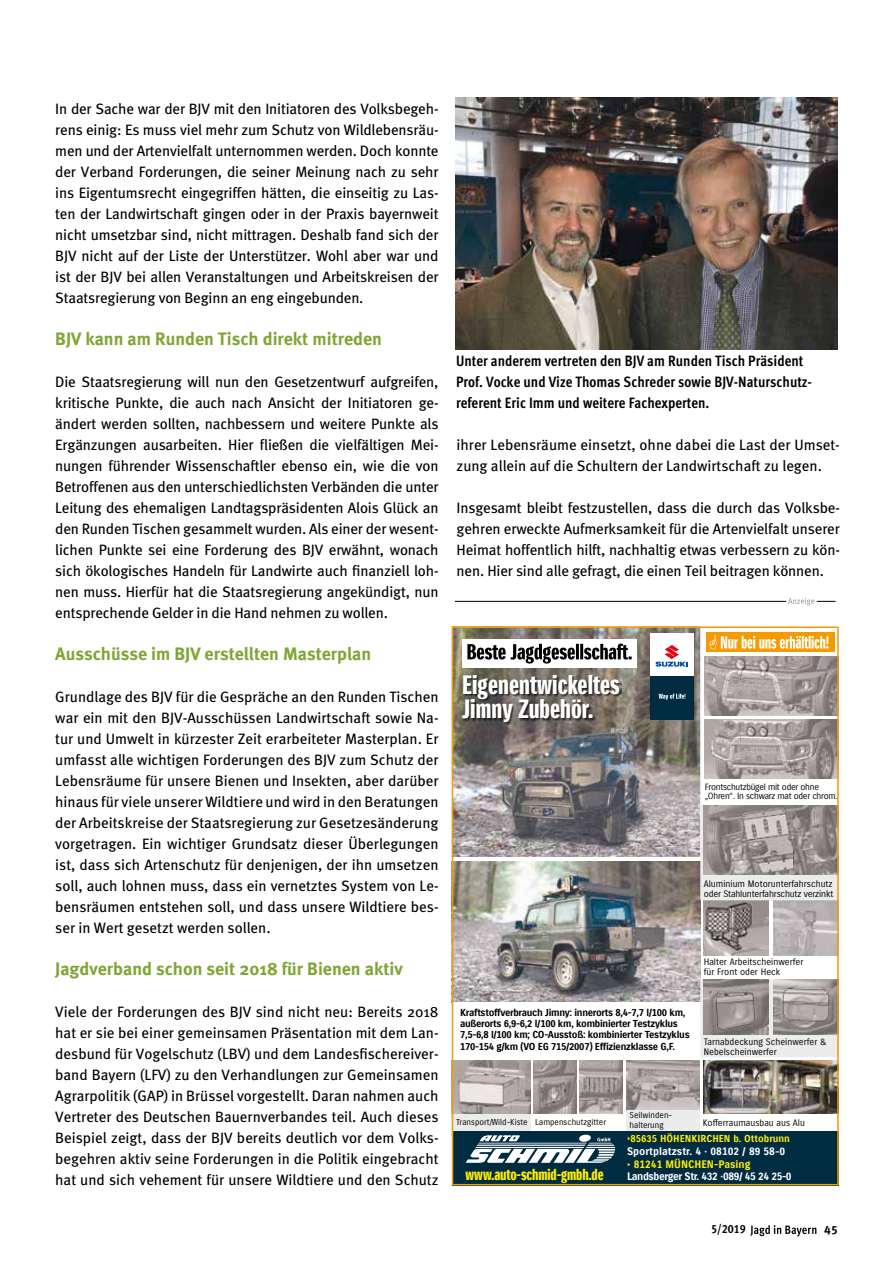
<style>
.page{position:relative;width:893px;height:1263px;background:#fff}
.page>*{position:absolute;margin:0;border:0;box-sizing:border-box;transform-origin:0 0}
.t1{font:25.8px/24.3px "Suzuki PRO Headline";color:#fff}
.t2{font:700 18px "Meta";color:#7fa635}
.t3{font:15.15px "Suzuki PRO Headline";letter-spacing:-.01em;color:#ffed00}
.t4{font:15px/21px "Meta";color:#000;text-align:justify}
.t5{font:700 15px/21px "Meta Cond";color:#000}
.t6{font:12px "Meta Cond Bold LF";color:#000}
.t7{font:12px "Meta Bold LF";color:#000}
.t8{font:10.65px/12.1px "Suzuki PRO Bold";letter-spacing:-.04em;color:#fff}
.t9{font:10.65px "Suzuki PRO Bold";color:#fff}
.t10{font:9.9px/11.4px "Suzuki PRO Bold";letter-spacing:-.03em;color:#000}
.t11{font:9.9px "Suzuki PRO Bold";color:#ffed00}
.t12{font:9.15px/10.6px "Suzuki PRO Regular";color:#000}
.t13{font:9.15px/9.9px "Suzuki PRO Regular";letter-spacing:-.02em;color:#000}
.t14{font:8.85px/9.1px "Suzuki PRO Regular";letter-spacing:-.03em;color:#000}
.t15{font:8.4px/10.6px "Suzuki PRO Regular";color:#000}
.s1{font-family:"Design KOTFB"}
.s2{font-family:"Design KOTFB";font-size:9.9px;color:#ffed00}
.s3{color:#ffed00}
</style>
<div class="page">
<svg style="left:750px;top:1225px;width:66px;height:11px"></svg>
<img style="left:455px;top:97px;width:382px;height:252px">
<div style="left:452px;top:1105px;width:79px;height:31px;background:#ececec"></div>
<div style="left:626px;top:1105px;width:73px;height:31px;background:#ececec"></div>
<img style="left:455px;top:629px;width:245px;height:228px">
<img style="left:455px;top:861px;width:245px;height:141px">
<img style="left:705px;top:719px;width:131px;height:60px">
<img style="left:705px;top:656px;width:131px;height:59px">
<img style="left:626px;top:1061px;width:73px;height:48px">
<img style="left:580px;top:1061px;width:43px;height:52px">
<img style="left:533px;top:1061px;width:43px;height:52px">
<img style="left:704px;top:1061px;width:132px;height:52px">
<img style="left:704px;top:900px;width:65px;height:55px">
<img style="left:774px;top:900px;width:62px;height:55px">
<img style="left:455px;top:1061px;width:76px;height:52px">
<div style="left:452px;top:1131px;width:387px;height:54px;background:#002c42"></div>
<svg style="left:466px;top:1135px;width:149px;height:28px"></svg>
<div style="left:650px;top:633px;width:43px;height:43px;background:#fff"></div>
<svg style="left:655px;top:645px;width:33px;height:22px"></svg>
<div style="left:650px;top:676px;width:43px;height:43px;background:#002c42"></div>
<svg style="left:659px;top:694px;width:26px;height:6px"></svg>
<img style="left:463px;top:676px;width:159px;height:49px">
<svg style="left:700px;top:979px;width:136px;height:78px;background:#e2e1e1"></svg>
<img style="left:704px;top:979px;width:65px;height:55px">
<img style="left:774px;top:979px;width:62px;height:55px">
<div style="left:704px;top:1038px;width:122px;height:8px;background:#ececec"></div>
<div style="left:704px;top:1048px;width:72px;height:7px;background:#ececec"></div>
<svg style="left:700px;top:805px;width:136px;height:95px;background:#e3e2e2"></svg>
<img style="left:704px;top:805px;width:132px;height:69px">
<div style="left:704px;top:880px;width:129px;height:7px;background:#ececec"></div>
<div style="left:704px;top:890px;width:129px;height:7px;background:#ececec"></div>
<div style="left:706px;top:632px;width:129px;height:20px;background:#f59a00"></div>
<svg style="left:709px;top:635px;width:119px;height:14px"></svg>
<div style="left:462px;top:639px;width:174px;height:28px;background:#fff"></div>
<svg style="left:467px;top:644px;width:165px;height:19px"></svg>
<div style="left:452px;top:626px;width:387px;height:559px;border:2px solid #f59a00"></div>
<hr style="left:455px;top:601px;width:380px;height:1px;background:#000">
<div style="left:786px;top:597px;width:31px;height:10px;background:#fff"></div>
<svg style="left:788px;top:598px;width:26px;height:7px"></svg>
<p class="t4" style="left:55px;top:98px;width:385px">In der Sache war der BJV mit den Initiatoren des Volksbegeh&shy;rens einig: Es muss viel mehr zum Schutz von Wildlebensräu&shy;men und der Artenvielfalt unternommen werden. Doch konnte der Verband Forderungen, die seiner Meinung nach zu sehr ins Eigentumsrecht eingegriffen hätten, die einseitig zu Las&shy;ten der Landwirtschaft gingen oder in der Praxis bayernweit nicht umsetzbar sind, nicht mittragen. Deshalb fand sich der BJV nicht auf der Liste der Unterstützer. Wohl aber war und ist der BJV bei allen Veranstaltungen und Arbeitskreisen der Staatsregierung von Beginn an eng eingebunden.</p>
<p class="t2" style="left:55px;top:328px;width:328px">BJV kann am Runden Tisch direkt mitreden</p>
<p class="t4" style="left:55px;top:371px;width:385px">Die Staatsregierung will nun den Gesetzentwurf aufgreifen, kritische Punkte, die auch nach Ansicht der Initiatoren ge&shy;ändert werden sollten, nachbessern und weitere Punkte als Ergänzungen ausarbeiten. Hier fließen die vielfältigen Mei&shy;nungen führender Wissenschaftler ebenso ein, wie die von Betroffenen aus den unterschiedlichsten Verbänden die unter Leitung des ehemaligen Landtagspräsidenten Alois Glück an den Runden Tischen gesammelt wurden. Als einer der wesent&shy;lichen Punkte sei eine Forderung des BJV erwähnt, wonach sich ökologisches Handeln für Landwirte auch finanziell loh&shy;nen muss. Hierfür hat die Staatsregierung angekündigt, nun entsprechende Gelder in die Hand nehmen zu wollen.</p>
<p class="t2" style="left:55px;top:643px;width:317px">Ausschüsse im BJV erstellten Masterplan</p>
<p class="t4" style="left:55px;top:686px;width:385px">Grundlage des BJV für die Gespräche an den Runden Tischen war ein mit den BJV-Ausschüssen Landwirtschaft sowie Na&shy;tur und Umwelt in kürzester Zeit erarbeiteter Masterplan. Er umfasst alle wichtigen Forderungen des BJV zum Schutz der Lebensräume für unsere Bienen und Insekten, aber darüber hinaus für viele unserer Wildtiere und wird in den Beratungen der Arbeitskreise der Staatsregierung zur Gesetzesänderung vorgetragen. Ein wichtiger Grundsatz dieser Überlegungen ist, dass sich Artenschutz für denjenigen, der ihn umsetzen soll, auch lohnen muss, dass ein vernetztes System von Le&shy;bensräumen entstehen soll, und dass unsere Wildtiere bes&shy;ser in Wert gesetzt werden sollen.</p>
<p class="t2" style="left:55px;top:958px;width:349px">Jagdverband schon seit 2018 für Bienen aktiv</p>
<p class="t4" style="left:55px;top:1001px;width:385px">Viele der Forderungen des BJV sind nicht neu: Bereits 2018 hat er sie bei einer gemeinsamen Präsentation mit dem Lan&shy;desbund für Vogelschutz (LBV) und dem Landesfischereiver&shy;band Bayern (LFV) zu den Verhandlungen zur Gemeinsamen Agrarpolitik (GAP) in Brüssel vorgestellt. Daran nahmen auch Vertreter des Deutschen Bauernverbandes teil. Auch dieses Beispiel zeigt, dass der BJV bereits deutlich vor dem Volks&shy;begehren aktiv seine Forderungen in die Politik eingebracht hat und sich vehement für unsere Wildtiere und den Schutz</p>
<p class="t5" style="left:456px;top:350px;width:357px">Unter anderem vertreten den BJV am Runden Tisch Präsident<br>Prof. Vocke und Vize Thomas Schreder sowie BJV-Naturschutz&shy;referent Eric Imm und weitere Fachexperten.</p>
<p class="t4" style="left:457px;top:434px;width:385px">ihrer Lebensräume einsetzt, ohne dabei die Last der Umset&shy;zung allein auf die Schultern der Landwirtschaft zu legen.</p>
<p class="t4" style="left:457px;top:497px;width:385px">Insgesamt bleibt festzustellen, dass die durch das Volksbe&shy;gehren erweckte Aufmerksamkeit für die Artenvielfalt unserer Heimat hoffentlich hilft, nachhaltig etwas verbessern zu kön&shy;nen. Hier sind alle gefragt, die einen Teil beitragen können.</p>
<h1 class="t1" style="left:462px;top:673px;width:159px">Eigenentwickeltes<br>Jimny Zubehör.</h1>
<p class="t14" style="left:705px;top:782px;width:134px">Frontschutzbügel mit oder ohne „Ohren“. In schwarz mat oder chrom.</p>
<p class="t13" style="left:704px;top:879px;width:131px">Aluminium Motorunterfahrschutz oder Stahlunterfahrschutz verzinkt</p>
<p class="t10" style="left:460px;top:1006px;width:231px">Kraftstoffverbrauch Jimny: innerorts 8,4-7,7 l/100 km, außerorts 6,9-6,2 l/100 km, kombinierter Testzyklus 7,5-6,8 l/100 km; CO-Ausstoß: kombinierter Testzyklus 170-154 g/km (VO EG 715/2007) Effizienzklasse G,F.</p>
<p class="t12" style="left:704px;top:956px;width:101px">Halter Arbeitscheinwerfer für Front oder Heck</p>
<p class="t12" style="left:704px;top:1036px;width:124px">Tarnabdeckung Scheinwerfer &amp;<br>Nebelscheinwerfer</p>
<p class="t15" style="left:630px;top:1109px;width:44px">Seilwinden&shy;halterung</p>
<p class="t15" style="left:456px;top:1117px;width:152px">Transport/Wild-Kiste Lampenschutzgitter</p>
<p class="t12" style="left:703px;top:1117px;width:104px">Kofferraumausbau aus Alu</p>
<p class="t3" style="left:466px;top:1166px;width:140px">www.auto-schmid-gmbh.de</p>
<p class="t11" style="left:627px;top:1133px;width:164px"><span class="s1">‣</span>85635 HÖHENKIRCHEN b. Ottobrunn</p>
<p class="t9" style="left:627px;top:1144px;width:160px">Sportplatzstr. 4 · 08102 / 89 58-0</p>
<p class="t8" style="left:627px;top:1158px;width:166px"><span class="s2">‣</span> <span class="s3">81241 MÜNCHEN-Pasing<br></span>Landsberger Str. 432 ·089/ 45 24 25-0</p>
<p class="t6" style="left:711px;top:1222px;width:36px">5/2019</p>
<p class="t7" style="left:824px;top:1222px;width:15px">45</p>
</div>
